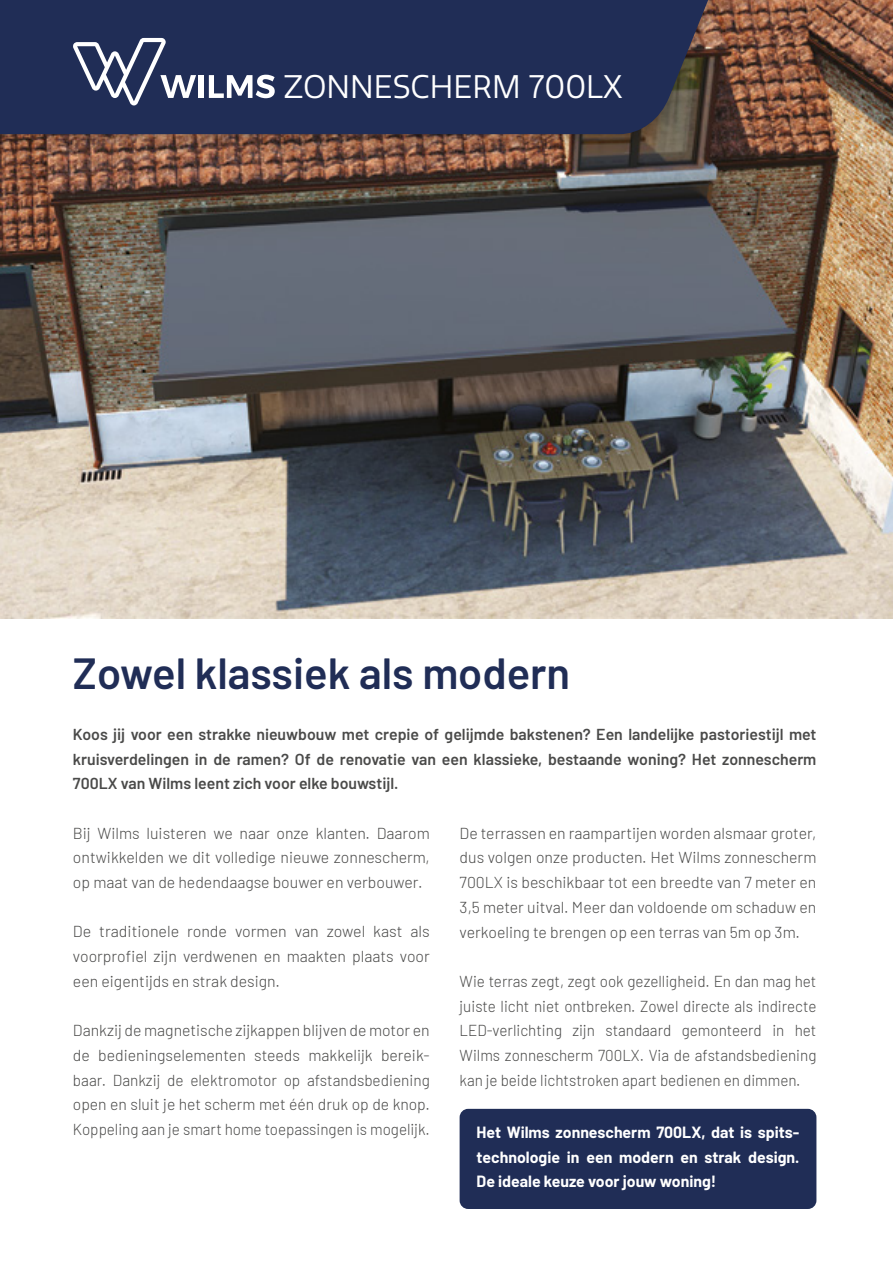
<style>
.page{position:relative;width:893px;height:1263px;background:#fff}
.page>*{position:absolute;margin:0;border:0;box-sizing:border-box;transform-origin:0 0}
.t1{font:600 43.5px "Barlow";color:#202d56}
.t2{font:31.8px "Quatro";color:#fff}
.t3{font:300 15.9px/24.8px "Barlow";color:#4a4a49;text-align:justify}
.t4{font:300 15.9px/24.8px "Barlow";color:#4a4a49;text-align:justify;scale:.96 1}
.t5{font:600 15.9px/24.8px "Barlow";color:#4a4a49;text-align:justify}
.t6{font:700 15.9px/24.8px "Barlow";color:#fff;text-align:justify}
</style>
<div class="page">
<div style="left:460px;top:1109px;width:356px;height:100px;background:#202d56;border-radius:9px"></div>
<img style="left:0;top:0;width:893px;height:619px">
<div style="left:0;top:0;width:733px;height:156px;background:#000;opacity:.3"></div>
<div style="left:0;top:0;width:713px;height:134px;background:#202d56"></div>
<div style="left:199px;top:75px;width:5px;height:23px;background:#fff"></div>
<svg style="left:209px;top:75px;width:66px;height:23px"></svg>
<svg style="left:73px;top:38px;width:123px;height:67px"></svg>
<h2 class="t2" style="left:283px;top:68px;width:340px">ZONNESCHERM 700LX</h2>
<h1 class="t1" style="left:73px;top:641px;width:499px">Zowel klassiek als modern</h1>
<p class="t5" style="left:73px;top:721px;width:745px">Koos jij voor een strakke nieuwbouw met crepie of gelijmde bakstenen? Een landelijke pastoriestijl met kruisverdelingen in de ramen? Of de renovatie van een klassieke, bestaande woning? Het zonnescherm 700LX van Wilms leent zich voor elke bouwstijl.</p>
<p class="t3" style="left:73px;top:819px;width:358px">Bij Wilms luisteren we naar onze klanten. Daarom ontwikkelden we dit volledige nieuwe zonnescherm, op maat van de hedendaagse bouwer en verbouwer.</p>
<p class="t3" style="left:73px;top:918px;width:358px">De traditionele ronde vormen van zowel kast als voorprofiel zijn verdwenen en maakten plaats voor een eigentijds en strak design.</p>
<p class="t3" style="left:73px;top:1017px;width:358px">Dankzij de magnetische zijkappen blijven de motor en de bedieningselementen steeds makkelijk bereik&shy;baar. Dankzij de elektromotor op afstandsbediening open en sluit je het scherm met één druk op de knop.<br>Koppeling aan je smart home toepassingen is mogelijk.</p>
<p class="t3" style="left:460px;top:819px;width:358px">De terrassen en raampartijen worden alsmaar groter, dus volgen onze producten. Het Wilms zonnescherm 700LX is beschikbaar tot een breedte van 7 meter en 3,5 meter uitval. Meer dan voldoende om schaduw en verkoeling te brengen op een terras van 5m op 3m.</p>
<p class="t4" style="left:460px;top:967px;width:373px">Wie terras zegt, zegt ook gezelligheid. En dan mag het juiste licht niet ontbreken. Zowel directe als indirecte LED-verlichting zijn standaard gemonteerd in het Wilms zonnescherm 700LX. Via de afstandsbediening kan je beide lichtstroken apart bedienen en dimmen.</p>
<p class="t6" style="left:477px;top:1118px;width:324px">Het Wilms zonnescherm 700LX, dat is spits&shy;technologie in een modern en strak design.<br>De ideale keuze voor jouw woning!</p>
</div>
